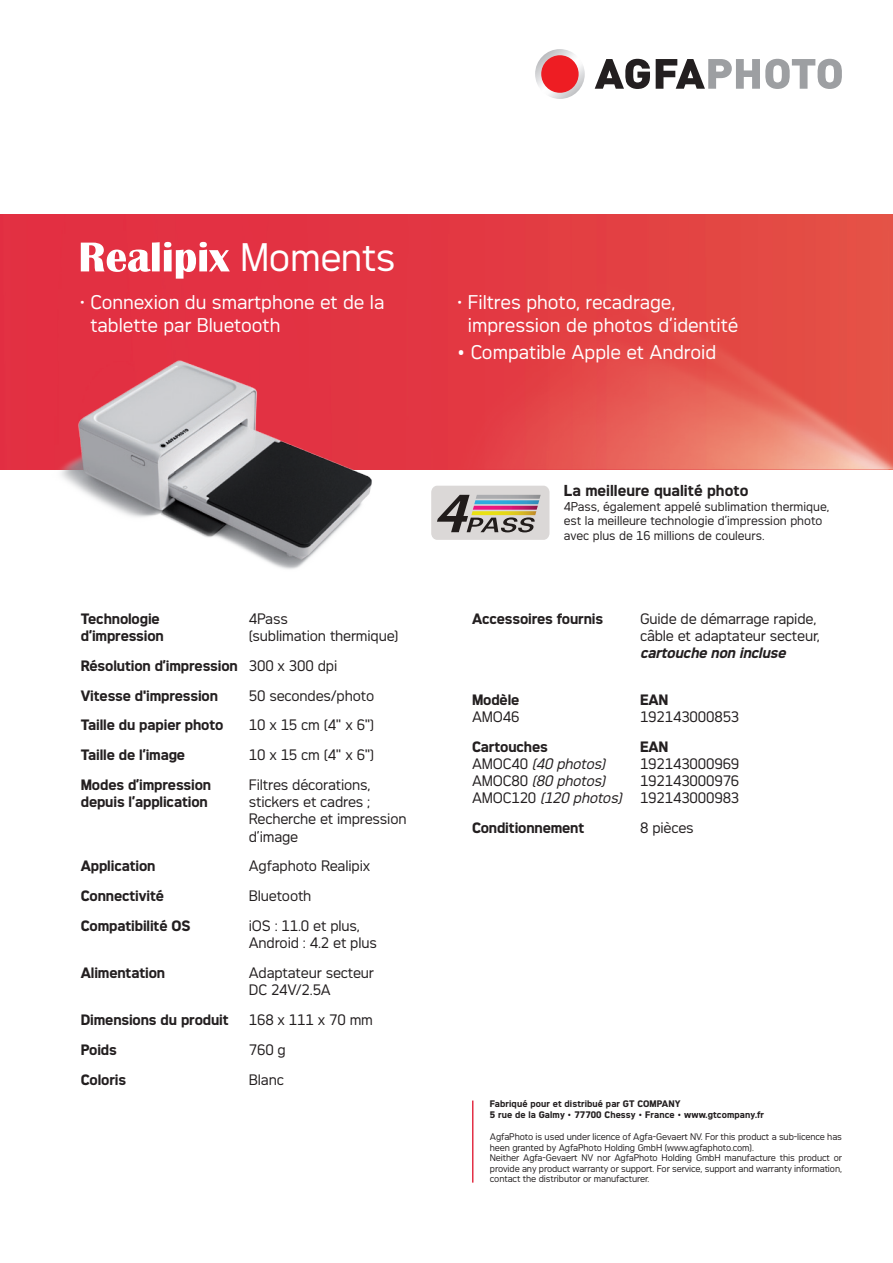
<style>
.page{position:relative;width:893px;height:1263px;background:#fff}
.page>*{position:absolute;margin:0;border:0;box-sizing:border-box;transform-origin:0 0}
.t1{font:37.35px "Agfa Photo Thalis";letter-spacing:-.01em;color:#fff}
.t2{font:18.75px/22.5px "Agfa Photo Thalis";color:#fff}
.t3{font:700 15px "Agfa Photo Thalis";color:#231f20}
.t4{font:14.25px/17.1px "Agfa Photo Thalis";letter-spacing:-.01em;color:#231f20}
.t5{font:700 14.25px/29.8px "Agfa Photo Thalis";letter-spacing:-.01em;color:#231f20}
.t6{font:italic 14.25px "Agfa Photo Thalis";color:#231f20}
.t7{font:italic 700 14.25px "Agfa Photo Thalis";color:#231f20}
.t8{font:12px/14.4px "Agfa Photo Thalis";color:#231f20}
.t9{font:9px/10.5px "Agfa Photo Thalis";letter-spacing:-.01em;color:#231f20}
.t10{font:700 9px/10.8px "Agfa Photo Thalis";letter-spacing:.01em;color:#231f20}
.s1{font-weight:400}
.s2{font-style:normal}
.s3{font-style:italic}
</style>
<div class="page">
<div style="left:0;top:215px;width:893px;height:254px;background:#e23242"></div>
<img style="left:420px;top:222px;width:473px;height:247px">
<svg style="left:595px;top:59px;width:55px;height:30px"></svg>
<svg style="left:656px;top:59px;width:186px;height:30px"></svg>
<svg style="left:535px;top:49px;width:50px;height:50px"></svg>
<div style="left:541px;top:55px;width:38px;height:38px;background:#ee1d23;border-radius:50%"></div>
<hr style="left:472px;top:1100px;width:1px;height:82px;background:#e33046">
<svg style="left:81px;top:242px;width:149px;height:37px"></svg>
<div style="left:431px;top:486px;width:118px;height:54px;background:#dbd8d7;border-radius:6px"></div>
<svg style="left:437px;top:495px;width:104px;height:37px"></svg>
<img style="left:26px;top:347px;width:356px;height:222px">
<h1 class="t1" style="left:240px;top:235px;width:157px">Moments</h1>
<h2 class="t2" style="left:90px;top:291px;width:295px;text-indent:-11px"><sup>•</sup> Connexion du smartphone et de la tablette par Bluetooth</h2>
<h2 class="t2" style="left:468px;top:291px;width:272px;text-indent:-11px"><sup>•</sup> Filtres photo, recadrage, impression de photos d’identité</h2>
<h2 class="t2" style="left:457px;top:340px;width:261px">• Compatible Apple et Android</h2>
<p class="t5" style="left:81px;top:603px;width:81px">Technologie</p>
<p class="t4" style="left:249px;top:610px;width:41px">4Pass</p>
<p class="t5" style="left:81px;top:620px;width:85px">d’impression</p>
<p class="t5" style="left:81px;top:620px;width:319px;text-indent:168px"><span class="s1">(sublimation thermique)<br></span>Résolution d’impression <span class="s1">300 x 300 dpi<br></span>Vitesse d'impression</p>
<p class="t4" style="left:249px;top:687px;width:127px">50 secondes/photo</p>
<p class="t5" style="left:81px;top:710px;width:144px">Taille du papier photo</p>
<p class="t4" style="left:249px;top:716px;width:127px">10 x 15 cm (4" x 6")</p>
<p class="t5" style="left:81px;top:740px;width:106px">Taille de l’image</p>
<p class="t4" style="left:249px;top:746px;width:127px">10 x 15 cm (4" x 6")</p>
<p class="t5" style="left:81px;top:770px;width:132px">Modes d’impression</p>
<p class="t4" style="left:249px;top:776px;width:123px">Filtres décorations,</p>
<p class="t5" style="left:81px;top:787px;width:129px">depuis l’application</p>
<p class="t4" style="left:249px;top:793px;width:159px">stickers et cadres ;<br>Recherche et impression d’image</p>
<p class="t5" style="left:81px;top:851px;width:76px">Application</p>
<p class="t4" style="left:249px;top:857px;width:123px">Agfaphoto Realipix</p>
<p class="t5" style="left:81px;top:881px;width:85px">Connectivité</p>
<p class="t4" style="left:249px;top:887px;width:64px">Bluetooth</p>
<p class="t5" style="left:81px;top:911px;width:111px">Compatibilité OS</p>
<p class="t4" style="left:249px;top:917px;width:130px">iOS : 11.0 et plus,<br>Android : 4.2 et plus</p>
<p class="t5" style="left:81px;top:957px;width:86px">Alimentation</p>
<p class="t4" style="left:249px;top:964px;width:127px">Adaptateur secteur<br>DC 24V/2.5A</p>
<p class="t5" style="left:81px;top:1004px;width:149px">Dimensions du produit</p>
<p class="t4" style="left:249px;top:1011px;width:126px">168 x 111 x 70 mm</p>
<p class="t5" style="left:81px;top:1034px;width:38px">Poids</p>
<p class="t4" style="left:249px;top:1041px;width:39px">760 g</p>
<p class="t5" style="left:81px;top:1064px;width:47px">Coloris</p>
<p class="t4" style="left:249px;top:1071px;width:37px">Blanc</p>
<p class="t3" style="left:564px;top:482px;width:186px">La meilleure qualité photo</p>
<p class="t8" style="left:564px;top:499px;width:267px">4Pass, également appelé sublimation thermique, est la meilleure technologie d’impression photo avec plus de 16 millions de couleurs.</p>
<p class="t5" style="left:472px;top:603px;width:133px">Accessoires fournis</p>
<p class="t4" style="left:640px;top:610px;width:181px">Guide de démarrage rapide, câble et adaptateur secteur,</p>
<p class="t7" style="left:640px;top:644px;width:151px">cartouche non incluse</p>
<p class="t5" style="left:472px;top:684px;width:49px">Modèle</p>
<p class="t5" style="left:640px;top:684px;width:30px">EAN</p>
<p class="t4" style="left:472px;top:708px;width:49px">AMO46</p>
<p class="t4" style="left:640px;top:708px;width:101px">192143000853</p>
<p class="t5" style="left:472px;top:731px;width:77px">Cartouches</p>
<p class="t5" style="left:640px;top:731px;width:30px">EAN</p>
<p class="t6" style="left:472px;top:755px;width:138px"><span class="s2">A M O C 4 0</span> (40 photos)</p>
<p class="t4" style="left:640px;top:755px;width:101px">192143000969</p>
<p class="t6" style="left:472px;top:772px;width:138px"><span class="s2">A M O C 8 0</span> (80 photos)</p>
<p class="t4" style="left:472px;top:772px;width:269px;text-align:right">192143000976<br>AMOC120 <span class="s3">(120 photos)</span> 192143000983</p>
<p class="t5" style="left:472px;top:813px;width:114px">Conditionnement</p>
<p class="t4" style="left:640px;top:819px;width:55px">8 pièces</p>
<p class="t10" style="left:490px;top:1098px;width:276px">Fabriqué pour et distribué par GT COMPANY<br>5 rue de la Galmy <span class="s1">•</span> 77700 Chessy <span class="s1">•</span> France <span class="s1">•</span> www.gtcompany.fr</p>
<p class="t9" style="left:490px;top:1132px;width:354px">AgfaPhoto is used under licence of Agfa-Gevaert NV. For this product a sub-licence has heen granted by AgfaPhoto Holding GmbH (www.agfaphoto.com).<br>Neither Agfa-Gevaert NV nor AgfaPhoto Holding GmbH manufacture this product or provide any product warranty or support. For service, support and warranty information, contact the distributor or manufacturer.</p>
</div>
